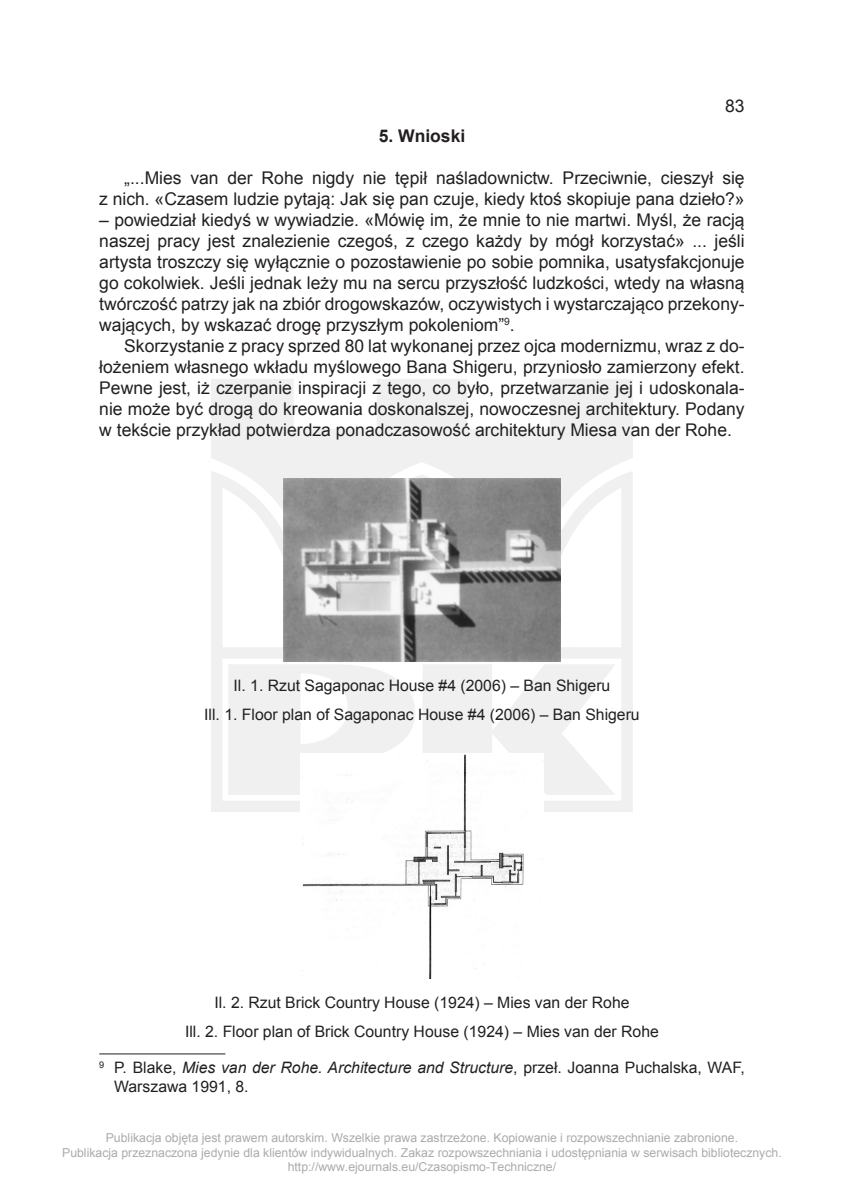
<style>
.page{position:relative;width:844px;height:1191px;background:#fff}
.page>*{position:absolute;margin:0;border:0;box-sizing:border-box;transform-origin:0 0}
.tekst_cz{font:17.5px/21px "Arial";color:#231f20;text-align:justify}
.tytuł_rozdz__1{font:700 17.5px "Arial";color:#231f20}
.ryc__cz{font:15.75px "Arial";color:#231f20}
.przypis_cz{font:15.75px/18.9px "Arial";color:#231f20}
.t1{font:12.25px/14.7px "Arial";color:#ababab;text-align:center}
.s1{font-style:italic}
</style>
<div class="page">
<svg style="left:211px;top:379px;width:421px;height:433px;fill:#eff0ef"></svg>
<img style="left:283px;top:479px;width:277px;height:182px">
<img style="left:300px;top:753px;width:243px;height:225px">
<hr style="left:99px;top:1053px;width:126px;height:1px;background:#231f20">
<p class="tekst_cz" style="left:725px;top:95px;width:21px">83</p>
<p class="tytuł_rozdz__1" style="left:378px;top:124px;width:88px">5. Wnioski</p>
<p class="tekst_cz" style="left:99px;top:167px;width:646px;text-align:right">„...Mies van der Rohe nigdy nie tępił naśladownictw. Przeciwnie, cieszył się<br>z nich. «Czasem ludzie pytają: Jak się pan czuje, kiedy ktoś skopiuje pana dzieło?»</p>
<p class="tekst_cz" style="left:99px;top:209px;width:646px">– powiedział kiedyś w wywiadzie. «Mówię im, że mnie to nie martwi. Myśl, że racją naszej pracy jest znalezienie czegoś, z czego każdy by mógł korzystać» ... jeśli artysta troszczy się wyłącznie o pozostawienie po sobie pomnika, usatysfakcjonuje go cokolwiek. Jeśli jednak leży mu na sercu przyszłość ludzkości, wtedy na własną twórczość patrzy jak na zbiór drogowskazów, oczywistych i wystarczająco przekony&shy;wających, by wskazać drogę przyszłym pokoleniom”<sup>9</sup>.</p>
<p class="tekst_cz" style="left:99px;top:335px;width:646px;text-indent:25px">Skorzystanie z pracy sprzed 80 lat wykonanej przez ojca modernizmu, wraz z do&shy;łożeniem własnego wkładu myślowego Bana Shigeru, przyniosło zamierzony efekt.<br>Pewne jest, iż czerpanie inspiracji z tego, co było, przetwarzanie jej i udoskonala&shy;nie może być drogą do kreowania doskonalszej, nowoczesnej architektury. Podany w tekście przykład potwierdza ponadczasowość architektury Miesa van der Rohe.</p>
<p class="ryc__cz" style="left:233px;top:675px;width:378px">Il. 1. Rzut Sagaponac House #4 (2006) – Ban Shigeru</p>
<p class="ryc__cz" style="left:204px;top:704px;width:437px">Ill. 1. Floor plan of Sagaponac House #4 (2006) – Ban Shigeru</p>
<p class="ryc__cz" style="left:214px;top:992px;width:416px">Il. 2. Rzut Brick Country House (1924) – Mies van der Rohe</p>
<p class="ryc__cz" style="left:185px;top:1021px;width:475px">Ill. 2. Floor plan of Brick Country House (1924) – Mies van der Rohe</p>
<p class="przypis_cz" style="left:114px;top:1058px;width:631px;text-indent:-15px"><sup>9</sup> P. Blake, <span class="s1">Mies van der Rohe. Architecture and Structure</span>, przeł. Joanna Puchalska, WAF,<br>Warszawa 1991, 8.</p>
<p class="t1" style="left:62px;top:1130px;width:721px">Publikacja objęta jest prawem autorskim. Wszelkie prawa zastrzeżone. Kopiowanie i rozpowszechnianie zabronione.<br>Publikacja przeznaczona jedynie dla klientów indywidualnych. Zakaz rozpowszechniania i udostępniania w serwisach bibliotecznych. http://www.ejournals.eu/Czasopismo-Techniczne/</p>
</div>
